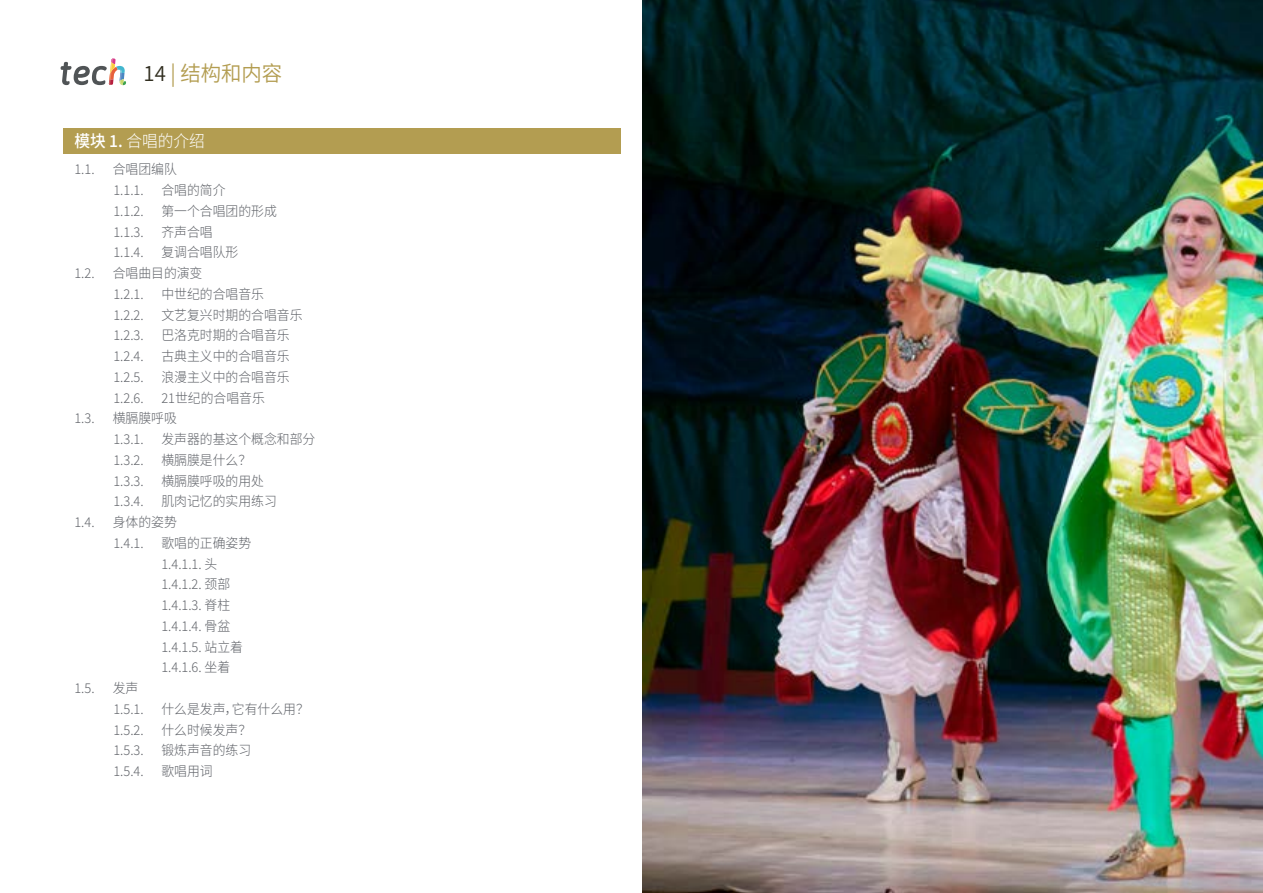
<style>
.page{position:relative;width:1263px;height:893px;background:#fff}
.page>*{position:absolute;margin:0;border:0;box-sizing:border-box;transform-origin:0 0}
.t1{font:21px "Source Han Sans CN";color:#b39d51}
.t2{font:300 16.5px "Source Han Sans CN";color:#fff;scale:.95 1}
.t3{font:300 13.5px/20.7px "Source Han Sans CN";color:#61646a;scale:.95 1}
.s1{color:#312e20}
.s2{font-weight:500}
</style>
<div class="page">
<div style="left:63px;top:128px;width:558px;height:25px;background:#b39d51"></div>
<svg style="left:61px;top:58px;width:65px;height:28px"></svg>
<img style="left:642px;top:0;width:621px;height:893px">
<h1 class="t1" style="left:144px;top:61px;width:140px"><span class="s1">14</span> | 结构和内容</h1>
<p class="t2" style="left:74px;top:132px;width:139px"><span class="s2">模块 1.</span> 合唱的介绍</p>
<p class="t3" style="left:74px;top:159px;width:23px">1.1.</p>
<p class="t3" style="left:113px;top:159px;width:69px">合唱团编队<br>1.1.1.</p>
<p class="t3" style="left:161px;top:180px;width:69px">合唱的简介</p>
<p class="t3" style="left:113px;top:201px;width:33px">1.1.2.</p>
<p class="t3" style="left:161px;top:201px;width:123px">第一个合唱团的形成</p>
<p class="t3" style="left:113px;top:222px;width:33px">1.1.3.</p>
<p class="t3" style="left:161px;top:222px;width:55px">齐声合唱</p>
<p class="t3" style="left:113px;top:242px;width:33px">1.1.4.</p>
<p class="t3" style="left:161px;top:242px;width:83px">复调合唱队形</p>
<p class="t3" style="left:74px;top:263px;width:23px">1.2.</p>
<p class="t3" style="left:113px;top:263px;width:96px">合唱曲目的演变<br>1.2.1.</p>
<p class="t3" style="left:161px;top:284px;width:109px">中世纪的合唱音乐</p>
<p class="t3" style="left:113px;top:305px;width:33px">1.2.2.</p>
<p class="t3" style="left:161px;top:305px;width:150px">文艺复兴时期的合唱音乐</p>
<p class="t3" style="left:113px;top:325px;width:33px">1.2.3.</p>
<p class="t3" style="left:161px;top:325px;width:137px">巴洛克时期的合唱音乐</p>
<p class="t3" style="left:113px;top:346px;width:33px">1.2.4.</p>
<p class="t3" style="left:161px;top:346px;width:137px">古典主义中的合唱音乐</p>
<p class="t3" style="left:113px;top:367px;width:33px">1.2.5.</p>
<p class="t3" style="left:161px;top:367px;width:137px">浪漫主义中的合唱音乐</p>
<p class="t3" style="left:113px;top:388px;width:33px">1.2.6.</p>
<p class="t3" style="left:161px;top:388px;width:110px">21世纪的合唱音乐</p>
<p class="t3" style="left:74px;top:408px;width:23px">1.3.</p>
<p class="t3" style="left:113px;top:408px;width:69px">横膈膜呼吸<br>1.3.1.</p>
<p class="t3" style="left:161px;top:429px;width:164px">发声器的基这个概念和部分</p>
<p class="t3" style="left:113px;top:450px;width:33px">1.3.2.</p>
<p class="t3" style="left:161px;top:450px;width:96px">横膈膜是什么？</p>
<p class="t3" style="left:113px;top:471px;width:33px">1.3.3.</p>
<p class="t3" style="left:161px;top:471px;width:109px">横膈膜呼吸的用处</p>
<p class="t3" style="left:113px;top:491px;width:33px">1.3.4.</p>
<p class="t3" style="left:161px;top:491px;width:123px">肌肉记忆的实用练习</p>
<p class="t3" style="left:74px;top:512px;width:23px">1.4.</p>
<p class="t3" style="left:113px;top:512px;width:69px">身体的姿势<br>1.4.1.</p>
<p class="t3" style="left:161px;top:533px;width:96px">歌唱的正确姿势<br>1.4.1.1. 头<br>1.4.1.2. 颈部<br>1.4.1.3. 脊柱<br>1.4.1.4. 骨盆<br>1.4.1.5. 站立着<br>1.4.1.6. 坐着</p>
<p class="t3" style="left:74px;top:678px;width:23px">1.5.</p>
<p class="t3" style="left:113px;top:678px;width:34px">发声<br>1.5.1.</p>
<p class="t3" style="left:161px;top:699px;width:157px">什么是发声，它有什么用？</p>
<p class="t3" style="left:113px;top:720px;width:33px">1.5.2.</p>
<p class="t3" style="left:161px;top:720px;width:96px">什么时候发声？</p>
<p class="t3" style="left:113px;top:740px;width:33px">1.5.3.</p>
<p class="t3" style="left:161px;top:740px;width:96px">锻炼声音的练习</p>
<p class="t3" style="left:113px;top:761px;width:33px">1.5.4.</p>
<p class="t3" style="left:161px;top:761px;width:55px">歌唱用词</p>
</div>
